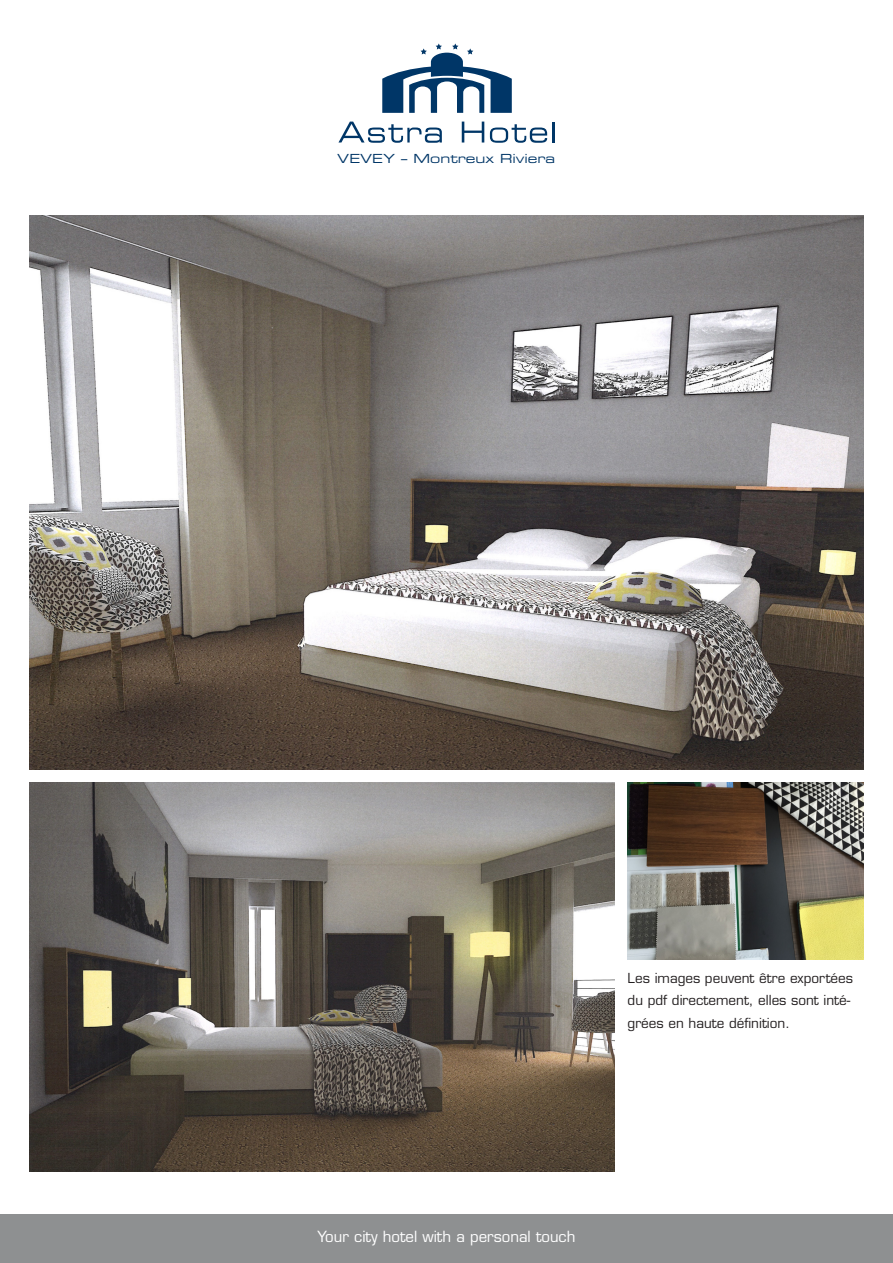
<style>
.page{position:relative;width:893px;height:1263px;background:#fff}
.page>*{position:absolute;margin:0;border:0;box-sizing:border-box;transform-origin:0 0}
.t1{font:15px "Eurostile";color:#fff}
.t2{font:13.5px/22.5px "Eurostile";color:#231f20}
.t3{font:12.6px "Eurostile Extended Two";color:#003667}
</style>
<div class="page">
<svg style="left:338px;top:122px;width:104px;height:21px"></svg>
<svg style="left:462px;top:122px;width:22px;height:21px"></svg>
<svg style="left:490px;top:124px;width:57px;height:19px"></svg>
<hr style="left:552px;top:122px;width:3px;height:21px;background:#003667">
<svg style="left:382px;top:44px;width:130px;height:69px"></svg>
<div style="left:0;top:1215px;width:893px;height:48px;background:#8e9091"></div>
<img style="left:30px;top:215px;width:833px;height:554px">
<img style="left:30px;top:782px;width:585px;height:389px">
<img style="left:628px;top:782px;width:235px;height:177px">
<p class="t3" style="left:337px;top:150px;width:219px">VEVEY – Montreux Riviera</p>
<p class="t2" style="left:628px;top:966px;width:227px">Les images peuvent être exportées du pdf directement, elles sont inté&shy;grées en haute définition.</p>
<p class="t1" style="left:317px;top:1228px;width:260px">Your city hotel with a personal touch</p>
</div>
